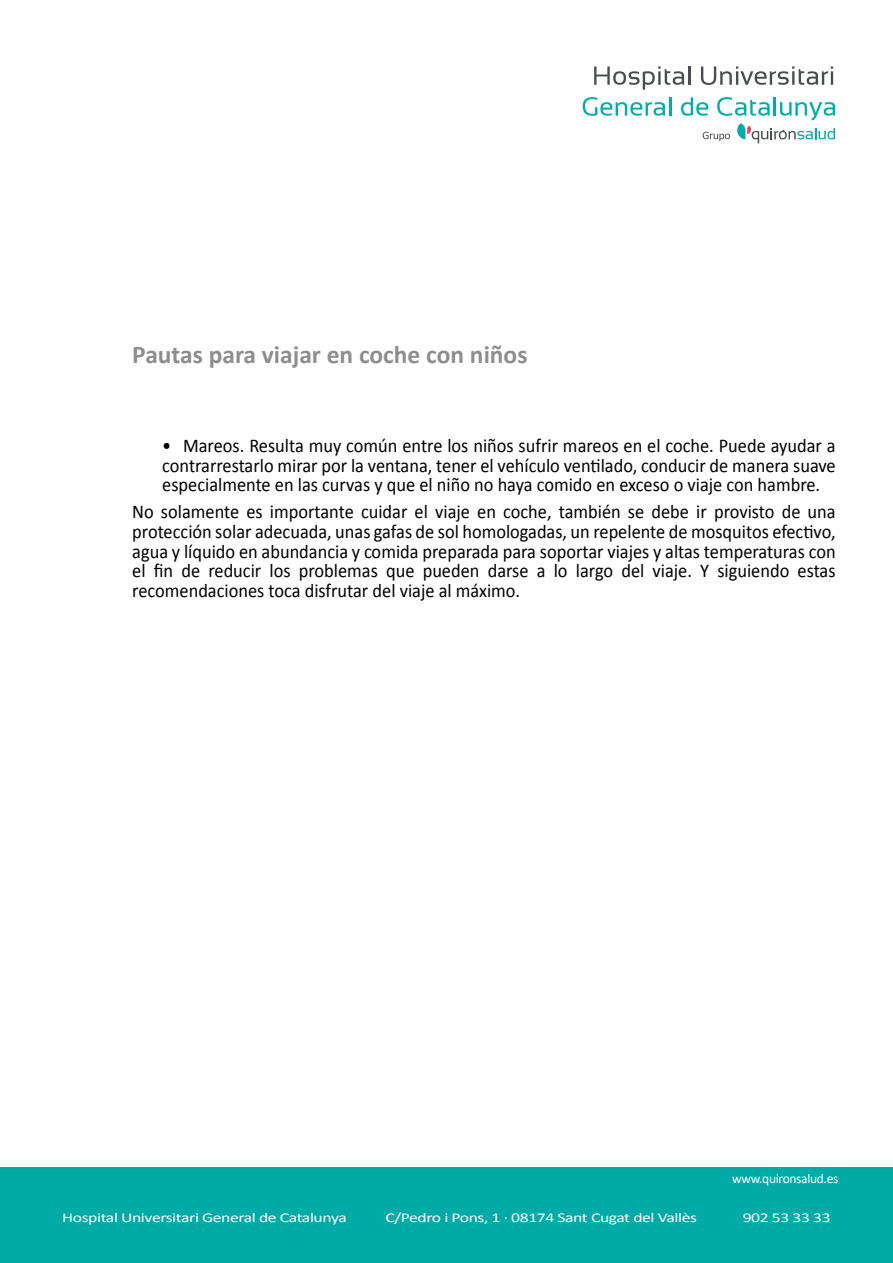
<style>
.page{position:relative;width:893px;height:1263px;background:#fff}
.page>*{position:absolute;margin:0;border:0;box-sizing:border-box;transform-origin:0 0}
.t1{font:700 25.5px "Calibri";color:rgb(0 0 0/.45)}
.t2{font:19.5px/19.5px "Calibri";color:#000;text-align:justify;scale:.94 1}
.t3{font:13.5px "Calibri";letter-spacing:-.025em;color:#fff;scale:1.31 1}
.t4{font:13.5px "Calibri";letter-spacing:-.025em;color:#fff}
</style>
<div class="page">
<div style="left:0;top:1167px;width:893px;height:96px;background:#00aaa6"></div>
<svg style="left:594px;top:66px;width:96px;height:24px"></svg>
<svg style="left:701px;top:66px;width:132px;height:19px"></svg>
<svg style="left:583px;top:97px;width:88px;height:19px"></svg>
<svg style="left:681px;top:97px;width:154px;height:46px"></svg>
<h1 class="t1" style="left:132px;top:338px;width:397px">Pautas para viajar en coche con niños</h1>
<p class="t2" style="left:162px;top:436px;width:718px">• Mareos. Resulta muy común entre los niños sufrir mareos en el coche. Puede ayudar a contrarrestarlo mirar por la ventana, tener el vehículo ventilado, conducir de manera suave especialmente en las curvas y que el niño no haya comido en exceso o viaje con hambre.</p>
<p class="t2" style="left:132px;top:502px;width:750px">No solamente es importante cuidar el viaje en coche, también se debe ir provisto de una protección solar adecuada, unas gafas de sol homologadas, un repelente de mosquitos efectivo, agua y líquido en abundancia y comida preparada para soportar viajes y altas temperaturas con el fin de reducir los problemas que pueden darse a lo largo del viaje. Y siguiendo estas recomendaciones toca disfrutar del viaje al máximo.</p>
<p class="t4" style="left:732px;top:1170px;width:108px">www.quironsalud.es</p>
<p class="t3" style="left:62px;top:1209px;width:219px">Hospital Universitari General de Catalunya</p>
<p class="t3" style="left:385px;top:1209px;width:239px">C/Pedro i Pons, 1 · 08174 Sant Cugat del Vallès</p>
<p class="t3" style="left:743px;top:1209px;width:69px">902 53 33 33</p>
</div>
